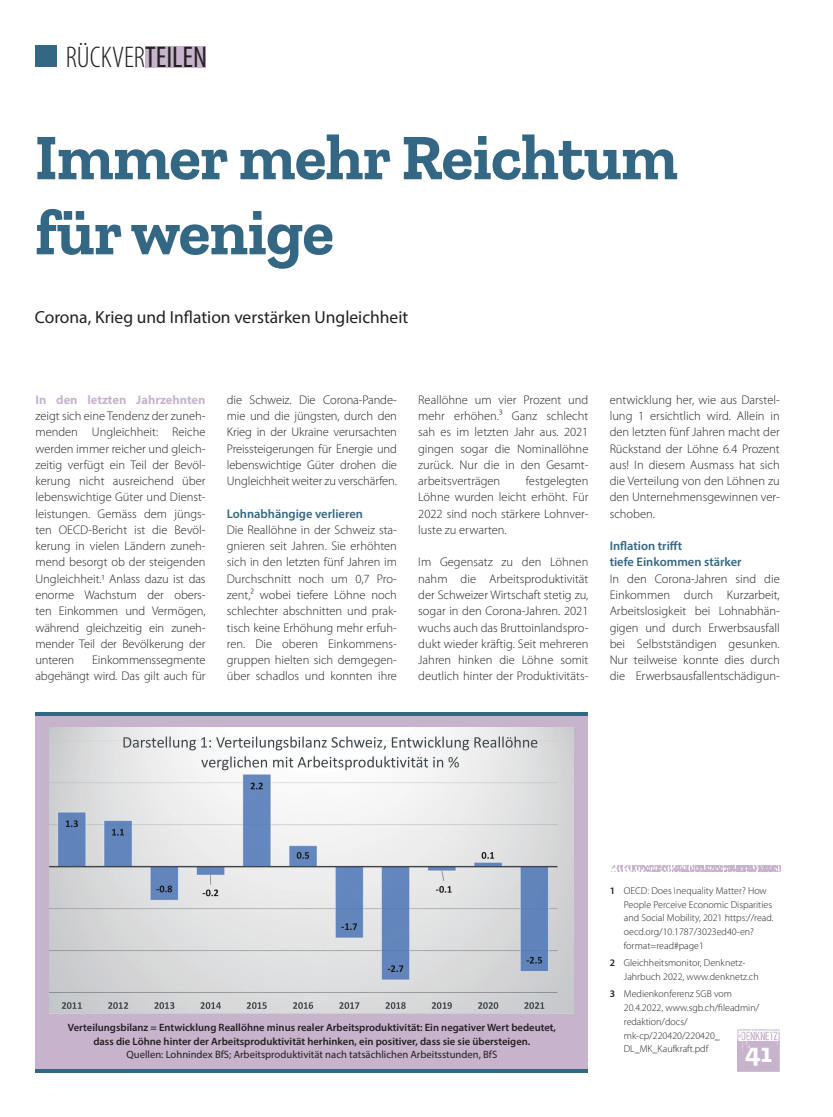
<style>
.page{position:relative;width:833px;height:1117px;background:#fff}
.page>*{position:absolute;margin:0;border:0;box-sizing:border-box;transform-origin:0 0}
.t1{font:700 65px/75px "Zilla Slab";letter-spacing:-.01em;color:#336783}
.t2{font:300 condensed 30px "Myriad Pro";color:#231f20}
.t3{font:700 27.5px "Zilla Slab";color:#fff}
.t4{font:17.5px "Myriad Pro";color:#231f20}
.t5{font:300 12.5px/16.2px "Myriad Pro";color:#231f20;text-align:justify}
.t6{font:600 12.5px/16.2px "Myriad Pro";color:#336783}
.t7{font:700 12.5px "Myriad Pro";color:#c7b4cc}
.t8{font:600 10.62px/13.8px "Myriad Pro";color:#231f20;text-align:center}
.t9{font:10.62px "Myriad Pro";color:#231f20}
.t10{font:300 10px/13.8px "Myriad Pro";color:#231f20}
.s1{font-weight:400}
.s2{font-weight:600}
</style>
<div class="page">
<img style="left:737px;top:1029px;width:43px;height:42px">
<div style="left:35px;top:712px;width:553px;height:358px;background:#c7b4cc"></div>
<hr style="left:35px;top:712px;width:553px;height:4px;background:#336783">
<hr style="left:35px;top:1069px;width:553px;height:3px;background:#336783">
<img style="left:50px;top:727px;width:524px;height:285px">
<img style="left:611px;top:865px;width:169px;height:6px">
<div style="left:145px;top:46px;width:60px;height:21px;background:#c7b4cc"></div>
<div style="left:35px;top:46px;width:22px;height:21px;background:#336783"></div>
<h2 class="t2" style="left:66px;top:39px;width:143px">RÜCKVER<span class="s1">TEILEN</span></h2>
<h1 class="t1" style="left:35px;top:120px;width:644px">Immer mehr Reichtum für wenige</h1>
<h3 class="t4" style="left:35px;top:307px;width:375px">Corona, Krieg und Inflation verstärken Ungleichheit</h3>
<p class="t7" style="left:35px;top:391px;width:172px">In den letzten Jahrzehnten</p>
<p class="t5" style="left:35px;top:407px;width:172px">zeigt sich eine Tendenz der zuneh&shy;menden Ungleichheit: Reiche werden immer reicher und gleich&shy;zeitig verfügt ein Teil der Bevöl&shy;kerung nicht ausreichend über lebenswichtige Güter und Dienst&shy;leistungen. Gemäss dem jüngs&shy;ten OECD-Bericht ist die Bevöl&shy;kerung in vielen Ländern zuneh&shy;mend besorgt ob der steigenden Ungleichheit.1 Anlass dazu ist das enorme Wachstum der obers&shy;ten Einkommen und Vermögen, während gleichzeitig ein zuneh&shy;mender Teil der Bevölkerung der unteren</p>
<p class="t5" style="left:35px;top:651px;width:172px;text-align:right">Einkommenssegmente abgehängt wird. Das gilt auch für</p>
<p class="t5" style="left:227px;top:391px;width:172px">die Schweiz. Die Corona-Pande&shy;mie und die jüngsten, durch den Krieg in der Ukraine verursachten Preissteigerungen für Energie und lebenswichtige Güter drohen die Ungleichheit weiter zu verschärfen.</p>
<p class="t6" style="left:227px;top:505px;width:138px">Lohnabhängige verlieren</p>
<p class="t5" style="left:227px;top:521px;width:172px">Die Reallöhne in der Schweiz sta&shy;gnieren seit Jahren. Sie erhöhten sich in den letzten fünf Jahren im Durchschnitt noch um 0,7 Pro&shy;zent,² wobei tiefere Löhne noch schlechter abschnitten und prak&shy;tisch keine Erhöhung mehr erfuh&shy;ren. Die oberen Einkommens&shy;gruppen hielten sich demgegen&shy;über schadlos und konnten ihre</p>
<p class="t5" style="left:418px;top:391px;width:172px">Reallöhne um vier Prozent und mehr erhöhen.³ Ganz schlecht sah es im letzten Jahr aus. 2021 gingen sogar die Nominallöhne zurück. Nur die in den Gesamt&shy;arbeitsverträgen</p>
<p class="t5" style="left:418px;top:472px;width:172px;text-indent:108px">festgelegten Löhne wurden leicht erhöht. Für 2022 sind noch stärkere Lohnver&shy;luste zu erwarten.</p>
<p class="t5" style="left:418px;top:554px;width:172px">Im Gegensatz zu den Löhnen nahm die Arbeitsproduktivität der Schweizer Wirtschaft stetig zu, sogar in den Corona-Jahren. 2021 wuchs auch das Bruttoinlandspro&shy;dukt wieder kräftig. Seit mehreren Jahren hinken die Löhne somit deutlich hinter der Produktivitäts-</p>
<p class="t5" style="left:609px;top:391px;width:172px">entwicklung her, wie aus Darstel&shy;lung 1 ersichtlich wird. Allein in den letzten fünf Jahren macht der Rückstand der Löhne 6.4 Prozent aus! In diesem Ausmass hat sich die Verteilung von den Löhnen zu den Unternehmensgewinnen ver&shy;schoben.</p>
<p class="t6" style="left:609px;top:537px;width:133px">Inflation trifft<br>tiefe Einkommen stärker</p>
<p class="t5" style="left:609px;top:570px;width:172px">In den Corona-Jahren sind die Einkommen durch Kurzarbeit, Arbeitslosigkeit bei Lohnabhän&shy;gigen und durch Erwerbsausfall bei Selbstständigen gesunken.<br>Nur teilweise konnte dies durch die Erwerbsausfallentschädigun-</p>
<p class="t8" style="left:68px;top:1019px;width:490px">Verteilungsbilanz = Entwicklung Reallöhne minus realer Arbeitsproduktivität: Ein negativer Wert bedeutet, dass die Löhne hinter der Arbeitsproduktivität herhinken, ein positiver, dass sie sie übersteigen.</p>
<p class="t9" style="left:126px;top:1047px;width:372px">Quellen: Lohnindex BfS; Arbeitsproduktivität nach tatsächlichen Arbeitsstunden, BfS</p>
<p class="t10" style="left:624px;top:883px;width:151px;text-indent:-14px"><span class="s2">1</span> OECD: Does Inequality Matter? How People Perceive Economic Disparities and Social Mobility, 2021 https://read. oecd.org/10.1787/3023ed40-en? format=read#page1</p>
<p class="t10" style="left:624px;top:955px;width:136px;text-indent:-14px"><span class="s2">2</span> Gleichheitsmonitor, Denknetz-<br>Jahrbuch 2022, www.denknetz.ch</p>
<p class="t10" style="left:624px;top:986px;width:137px;text-indent:-14px"><span class="s2">3</span> Medienkonferenz SGB vom<br>20.4.2022, www.sgb.ch/fileadmin/ redaktion/docs/ mk-cp/220420/220420_<br>DL_MK_Kaufkraft.pdf</p>
<h3 class="t3" style="left:745px;top:1036px;width:28px">41</h3>
</div>
